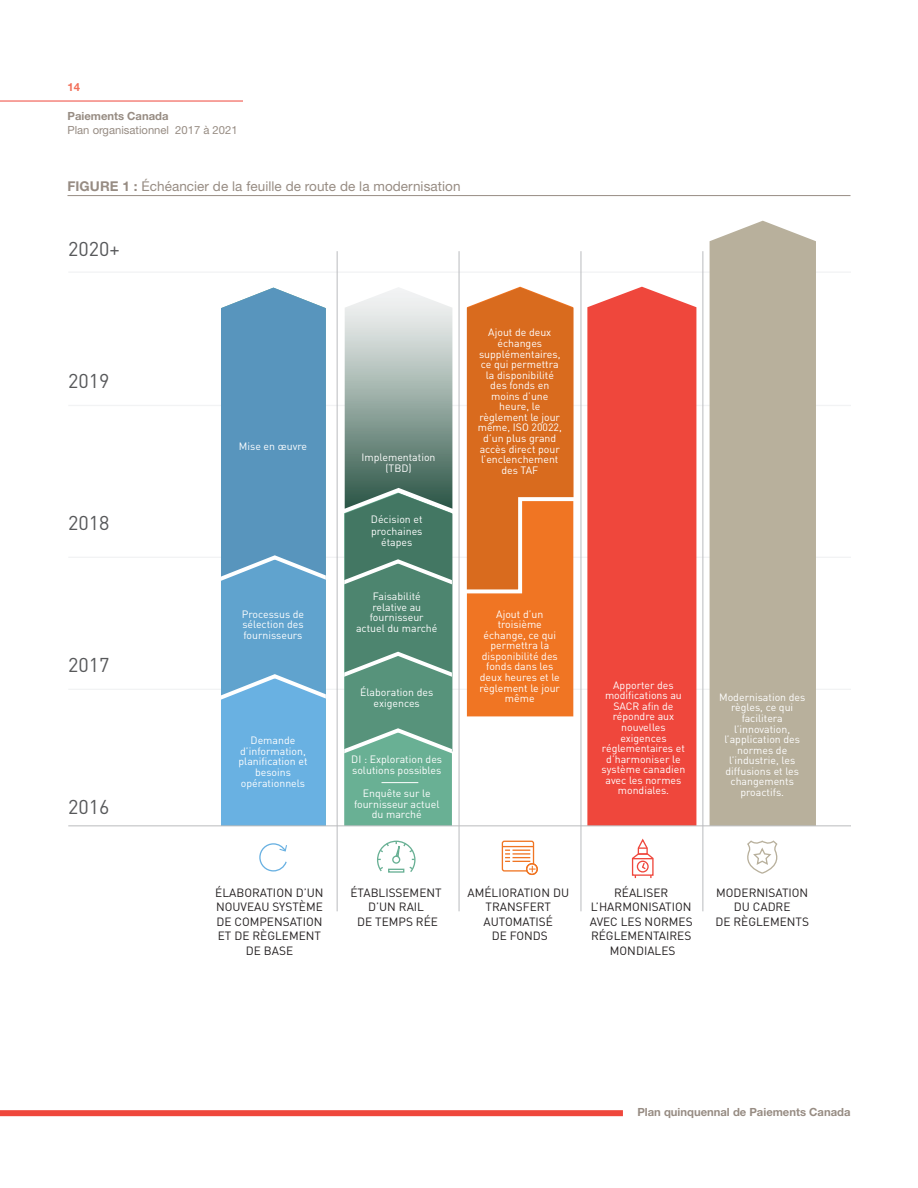
<style>
.page{position:relative;width:918px;height:1188px;background:#fff}
.page>*{position:absolute;margin:0;border:0;box-sizing:border-box;transform-origin:0 0}
.t1{font:19.8px "DIN";color:#57585a}
.t2{font:13.5px "Helvetica Neue LT Std";letter-spacing:.005em;color:#978c83}
.t3{font:11.85px/14.5px "DIN";color:#231f20;text-align:center}
.t4{font:700 11.25px "Helvetica Neue LT Std";color:#978c83}
.t5{font:11.25px "Helvetica Neue LT Std";color:#978c83}
.t6{font:700 11.25px "Helvetica Neue LT Std";color:#f2705a}
.t7{font:10.5px/10.5px "DIN";color:#fff;text-align:center}
.s1{font-weight:700}
</style>
<div class="page">
<hr style="left:0;top:101px;width:243px;height:1px;background:#ef473c">
<div style="left:0;top:1110px;width:623px;height:6px;background:#ef473c"></div>
<hr style="left:68px;top:195px;width:782px;height:1px;background:#978c83">
<hr style="left:68px;top:271px;width:782px;height:2px;background:#f2f3f4">
<hr style="left:68px;top:405px;width:782px;height:1px;background:#f2f3f4">
<hr style="left:68px;top:557px;width:782px;height:1px;background:#f2f3f4">
<hr style="left:68px;top:689px;width:782px;height:1px;background:#f2f3f4">
<div style="left:467px;top:287px;width:106px;height:429px;background:#f07523"></div>
<div style="left:587px;top:287px;width:109px;height:539px;background:#ef473c"></div>
<div style="left:710px;top:221px;width:106px;height:605px;background:#b8b09c"></div>
<hr style="left:337px;top:251px;width:1px;height:660px;background:#babbbe">
<hr style="left:459px;top:251px;width:1px;height:660px;background:#babbbe">
<hr style="left:581px;top:251px;width:1px;height:660px;background:#babbbe">
<hr style="left:703px;top:251px;width:1px;height:660px;background:#babbbe">
<svg style="left:259px;top:843px;width:28px;height:29px"></svg>
<svg style="left:377px;top:840px;width:39px;height:33px"></svg>
<div style="left:388px;top:869px;width:16px;height:4px;border:1px solid #68b094"></div>
<svg style="left:631px;top:838px;width:23px;height:40px"></svg>
<svg style="left:501px;top:840px;width:35px;height:32px"></svg>
<div style="left:526px;top:863px;width:12px;height:12px;border:1px solid #f07523;border-radius:50%"></div>
<svg style="left:747px;top:840px;width:31px;height:34px"></svg>
<svg style="left:221px;top:288px;width:105px;height:538px;background:#63a2cc"></svg>
<svg style="left:344px;top:287px;width:108px;height:539px;background:#78a191"></svg>
<hr style="left:382px;top:782px;width:36px;height:1px;background:#fff">
<svg style="left:466px;top:288px;width:108px;height:307px;background:#df7831"></svg>
<hr style="left:68px;top:826px;width:782px;height:1px;background:#babbbe">
<p class="t6" style="left:68px;top:80px;width:14px">14</p>
<p class="t4" style="left:68px;top:109px;width:103px">Paiements Canada</p>
<p class="t5" style="left:68px;top:123px;width:172px">Plan organisationnel 2017 à 2021</p>
<p class="t2" style="left:68px;top:178px;width:395px"><span class="s1">FIGURE 1 :</span> Échéancier de la feuille de route de la modernisation</p>
<h1 class="t1" style="left:68px;top:236px;width:53px">2020+</h1>
<h1 class="t1" style="left:68px;top:368px;width:43px">2019</h1>
<h1 class="t1" style="left:68px;top:510px;width:43px">2018</h1>
<h1 class="t1" style="left:68px;top:653px;width:43px">2017</h1>
<h1 class="t1" style="left:68px;top:795px;width:43px">2016</h1>
<p class="t7" style="left:239px;top:441px;width:70px">Mise en œuvre</p>
<p class="t7" style="left:242px;top:609px;width:64px;text-align:justify">Processus de sélection des fournisseurs</p>
<p class="t7" style="left:239px;top:735px;width:70px">Demande d’information, planification et besoins opérationnels</p>
<p class="t7" style="left:362px;top:451px;width:75px;line-height:11.9px">Implementation (TBD)</p>
<p class="t7" style="left:371px;top:513px;width:53px;line-height:11.9px">Décision et prochaines étapes</p>
<p class="t7" style="left:356px;top:591px;width:83px">Faisabilité relative au fournisseur actuel du marché</p>
<p class="t7" style="left:360px;top:687px;width:75px">Élaboration des exigences</p>
<p class="t7" style="left:351px;top:754px;width:92px;text-align:left">DI : Exploration des solutions possibles</p>
<p class="t7" style="left:354px;top:788px;width:87px">Enquête sur le fournisseur actuel du marché</p>
<p class="t7" style="left:478px;top:327px;width:86px">Ajout de deux échanges supplémentaires, ce qui permettra la disponibilité des fonds en moins d’une heure, le règlement le jour même, ISO 20022, d’un plus grand accès direct pour l’enclenchement des TAF</p>
<p class="t7" style="left:480px;top:608px;width:82px">Ajout d’un troisième échange, ce qui permettra la disponibilité des fonds dans les deux heures et le règlement le jour même</p>
<p class="t7" style="left:602px;top:680px;width:85px">Apporter des modifications au<br>SACR afin de répondre aux nouvelles exigences réglementaires et d’harmoniser le système canadien avec les normes mondiales.</p>
<p class="t7" style="left:719px;top:692px;width:88px">Modernisation des règles, ce qui facilitera l’innovation, l’application des normes de l’industrie, les diffusions et les changements proactifs.</p>
<p class="t3" style="left:215px;top:885px;width:110px">ÉLABORATION D’UN<br>NOUVEAU SYSTÈME<br>DE COMPENSATION<br>ET DE RÈGLEMENT<br>DE BASE</p>
<p class="t3" style="left:351px;top:885px;width:93px">ÉTABLISSEMENT<br>D’UN RAIL<br>DE TEMPS RÉE</p>
<p class="t3" style="left:468px;top:885px;width:103px">AMÉLIORATION DU<br>TRANSFERT<br>AUTOMATISÉ<br>DE FONDS</p>
<p class="t3" style="left:590px;top:885px;width:104px">RÉALISER<br>L’HARMONISATION<br>AVEC LES NORMES<br>RÉGLEMENTAIRES<br>MONDIALES</p>
<p class="t3" style="left:715px;top:885px;width:95px">MODERNISATION<br>DU CADRE<br>DE RÈGLEMENTS</p>
<p class="t4" style="left:637px;top:1105px;width:215px">Plan quinquennal de Paiements Canada</p>
</div>
